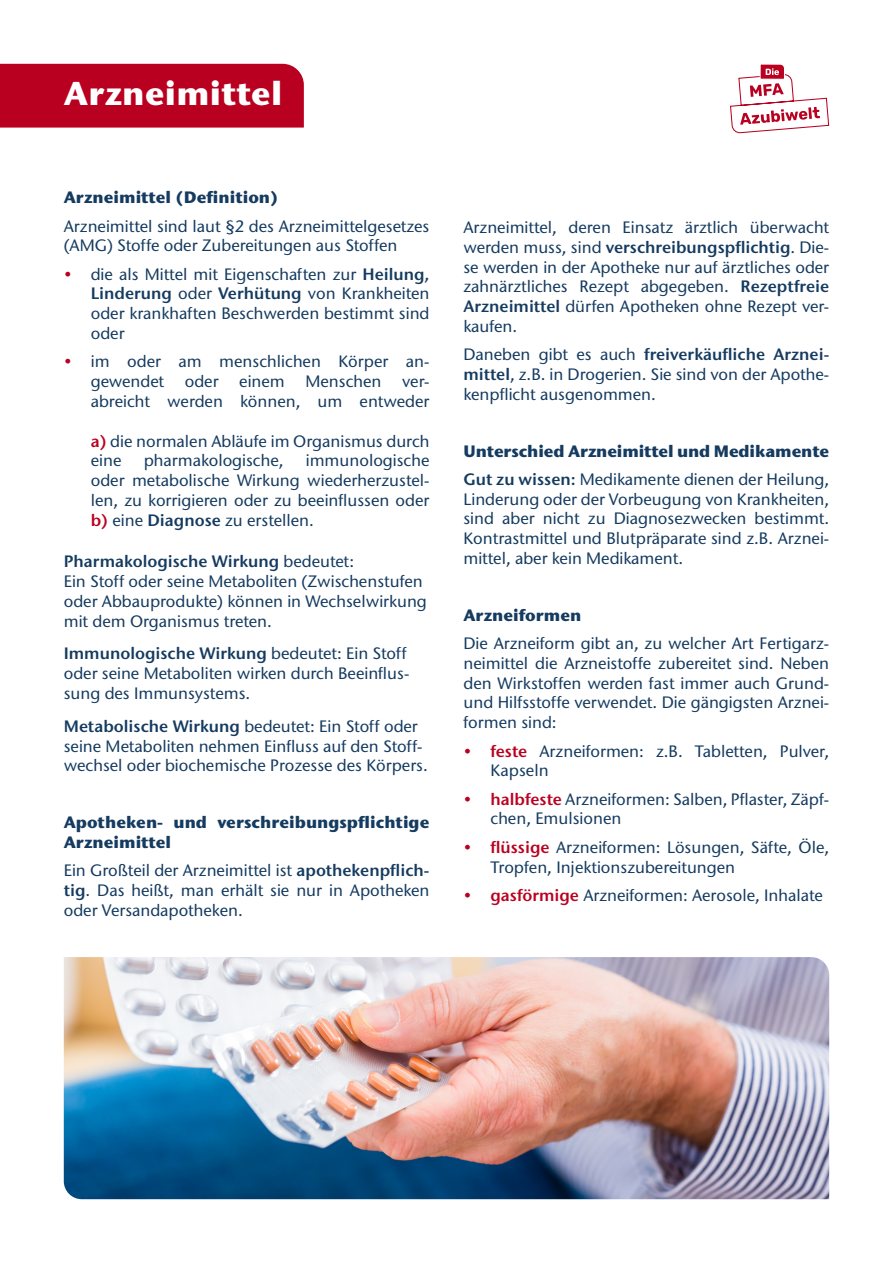
<style>
.page{position:relative;width:893px;height:1263px;background:#fff}
.page>*{position:absolute;margin:0;border:0;box-sizing:border-box;transform-origin:0 0}
.t1{font:700 33px "Stone Sans ITC Std";letter-spacing:.01em;color:#fff}
.t2{font:500 16.5px/19.8px "Stone Sans ITC Std";color:#153b60}
.t3{font:600 16.5px "Stone Sans ITC Pro";color:#153b60}
.t4{font:700 16.5px/19.8px "Stone Sans ITC Std";color:#153b60}
.s1{color:#ba0020}
.s2{font-family:"Stone Sans ITC Pro";font-weight:600}
.s3{font-family:"Stone Sans ITC Std";font-weight:500}
.s4{font-family:"Stone Sans ITC Pro";font-weight:600;color:#ba0020}
.s5{font-weight:500}
</style>
<div class="page">
<div style="left:0;top:64px;width:304px;height:64px;background:#ba0020"></div>
<svg style="left:730px;top:64px;width:100px;height:69px"></svg>
<img style="left:64px;top:957px;width:765px;height:242px">
<h1 class="t1" style="left:64px;top:72px;width:220px">Arzneimittel</h1>
<p class="t4" style="left:64px;top:187px;width:216px">Arzneimittel (Definition)</p>
<p class="t2" style="left:64px;top:216px;width:367px">Arzneimittel sind laut §2 des Arzneimittelgesetzes (AMG) Stoffe oder Zubereitungen aus Stoffen</p>
<p class="t2" style="left:64px;top:264px;width:367px"><span class="s1">•</span> die als Mittel mit Eigenschaften zur <span class="s2">Heilung,</span></p>
<p class="t3" style="left:91px;top:283px;width:340px">Linderung <span class="s3">oder</span> Verhütung <span class="s3">von Krankheiten</span></p>
<p class="t2" style="left:91px;top:303px;width:340px">oder krankhaften Beschwerden bestimmt sind oder</p>
<p class="t2" style="left:91px;top:352px;width:340px;text-indent:-27px"><span class="s1">•</span> im oder am menschlichen Körper an&shy;gewendet</p>
<p class="t2" style="left:185px;top:371px;width:35px">oder</p>
<p class="t2" style="left:239px;top:371px;width:47px">einem</p>
<p class="t2" style="left:306px;top:371px;width:78px">Menschen</p>
<p class="t2" style="left:91px;top:371px;width:340px;text-align:right">ver-<br>abreicht werden können, um entweder</p>
<p class="t2" style="left:91px;top:431px;width:340px"><span class="s4">a)</span> die normalen Abläufe im Organismus durch eine</p>
<p class="t2" style="left:91px;top:451px;width:340px;text-align:justify;text-indent:215px">immunologische oder metabolische Wirkung wiederherzustel&shy;len, zu korrigieren oder zu beeinflussen oder <span class="s4">b)</span> eine <span class="s2">Diagnose</span> zu erstellen.</p>
<p class="t3" style="left:64px;top:551px;width:292px">Pharmakologische Wirkung <span class="s3">bedeutet:</span></p>
<p class="t2" style="left:64px;top:571px;width:365px">Ein Stoff oder seine Metaboliten (Zwischenstufen oder Abbauprodukte) können in Wechselwirkung mit dem Organismus treten.</p>
<p class="t3" style="left:64px;top:643px;width:344px">Immunologische Wirkung <span class="s3">bedeutet: Ein Stoff</span></p>
<p class="t2" style="left:64px;top:663px;width:347px">oder seine Metaboliten wirken durch Beeinflus&shy;sung des Immunsystems.</p>
<p class="t2" style="left:64px;top:716px;width:366px"><span class="s2">Metabolische Wirkung</span> bedeutet: Ein Stoff oder seine Metaboliten nehmen Einfluss auf den Stoff&shy;wechsel oder biochemische Prozesse des Körpers.</p>
<p class="t2" style="left:144px;top:451px;width:141px">pharmakologische,</p>
<p class="t4" style="left:64px;top:812px;width:367px">Apotheken- und verschreibungspflichtige<br>Arzneimittel</p>
<p class="t2" style="left:64px;top:860px;width:367px;text-align:justify">Ein Großteil der Arzneimittel ist <span class="s2">apothekenpflich&shy;tig</span>. Das heißt, man erhält sie nur in Apotheken oder Versandapotheken.</p>
<p class="t2" style="left:463px;top:217px;width:367px">Arzneimittel, deren Einsatz ärztlich überwacht</p>
<p class="t3" style="left:463px;top:237px;width:367px"><span class="s3">werden muss, sind</span> verschreibungspflichtig<span class="s3">. Die-</span></p>
<p class="t2" style="left:463px;top:257px;width:367px;text-align:justify">se werden in der Apotheke nur auf ärztliches oder zahnärztliches Rezept abgegeben. <span class="s2">Rezeptfreie Arzneimittel</span> dürfen Apotheken ohne Rezept ver&shy;kaufen.</p>
<p class="t3" style="left:463px;top:344px;width:367px"><span class="s3">Daneben gibt es auch</span> freiverkäufliche Arznei-</p>
<p class="t2" style="left:463px;top:364px;width:367px"><span class="s2">mittel</span>, z.B. in Drogerien. Sie sind von der Apothe&shy;kenpflicht ausgenommen.</p>
<p class="t4" style="left:463px;top:436px;width:367px;line-height:28.3px">Unterschied Arzneimittel und Medikamente<br><span class="s2">Gut zu wissen:</span> <span class="s5">Medikamente dienen der Heilung,</span></p>
<p class="t2" style="left:463px;top:489px;width:367px;text-align:justify">Linderung oder der Vorbeugung von Krankheiten, sind aber nicht zu Diagnosezwecken bestimmt.<br>Kontrastmittel und Blutpräparate sind z.B. Arznei&shy;mittel, aber kein Medikament.</p>
<p class="t4" style="left:463px;top:605px;width:120px">Arzneiformen</p>
<p class="t2" style="left:463px;top:633px;width:367px;text-align:justify">Die Arzneiform gibt an, zu welcher Art Fertigarz&shy;neimittel die Arzneistoffe zubereitet sind. Neben den Wirkstoffen werden fast immer auch Grund&shy;und Hilfsstoffe verwendet. Die gängigsten Arznei&shy;formen sind:</p>
<p class="t2" style="left:490px;top:741px;width:340px;text-indent:-27px"><span class="s1">•</span> <span class="s4">feste</span> Arzneiformen: z.B. Tabletten, Pulver,<br>Kapseln</p>
<p class="t2" style="left:490px;top:789px;width:340px;text-indent:-27px"><span class="s1">•</span> <span class="s4">halbfeste</span> Arzneiformen: Salben, Pflaster, Zäpf&shy;chen, Emulsionen</p>
<p class="t2" style="left:490px;top:837px;width:340px;text-indent:-27px"><span class="s1">•</span> <span class="s4">flüssige</span> Arzneiformen: Lösungen, Säfte, Öle,<br>Tropfen, Injektionszubereitungen</p>
<p class="t2" style="left:463px;top:885px;width:361px"><span class="s1">•</span> <span class="s4">gasförmige</span> Arzneiformen: Aerosole, Inhalate</p>
</div>
